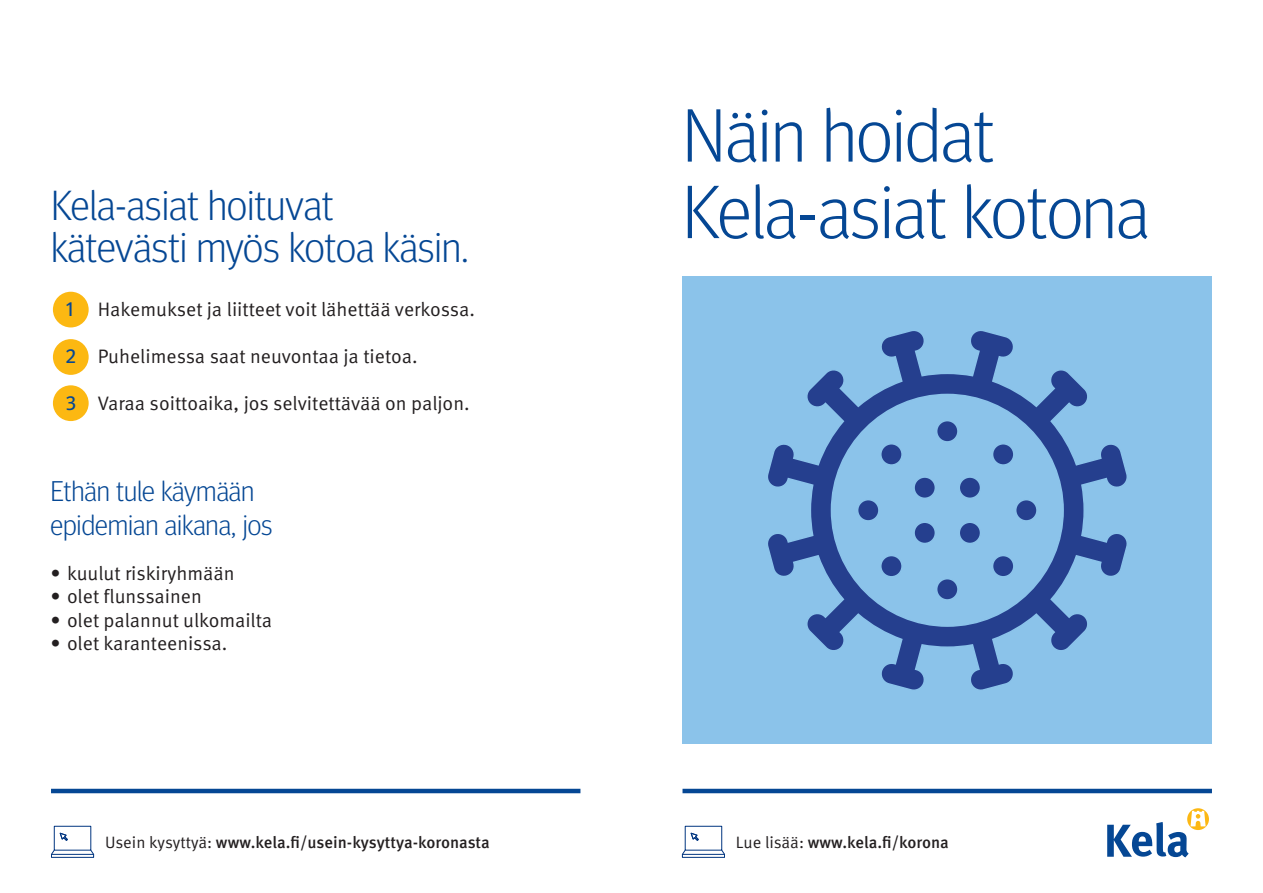
<style>
.page{position:relative;width:1263px;height:893px;background:#fff}
.page>*{position:absolute;margin:0;border:0;box-sizing:border-box;transform-origin:0 0}
.Otsikko_sininen{font:300 75px/76.5px "Meta Headline Pro";color:#054794}
.Väliotsikko_sininen{font:300 42px/42px "Meta Headline Pro";color:#054794}
.Väliotsikko{font:300 28.5px/34.2px "Meta Headline Pro";color:#054794}
.Numero_luettelo_pien{font:19.5px "Meta Pro Norm";color:#231f20}
.Numero_luettelo_pien-2{font:19.5px "Meta Headline Pro";color:#054794}
.Alatunnisteen_teksti{font:500 16.5px "Meta Pro";color:#231f20}
.s1{font-family:"Meta Headline Pro";color:#054794}
.s2{font-family:"Meta Pro Norm";font-weight:400}
</style>
<div class="page">
<hr style="left:682px;top:789px;width:530px;height:4px;background:#054794">
<hr style="left:51px;top:789px;width:529px;height:4px;background:#054794">
<svg style="left:1187px;top:808px;width:22px;height:22px"></svg>
<svg style="left:1107px;top:811px;width:98px;height:46px"></svg>
<div style="left:685px;top:826px;width:37px;height:25px;border:1px solid #003580"></div>
<svg style="left:682px;top:849px;width:43px;height:9px"></svg>
<hr style="left:682px;top:854px;width:42px;height:1px;background:#003580">
<svg style="left:690px;top:832px;width:9px;height:9px"></svg>
<div style="left:682px;top:276px;width:530px;height:468px;background:#8bc3ea"></div>
<svg style="left:768px;top:331px;width:359px;height:359px"></svg>
<div style="left:937px;top:421px;width:21px;height:21px;background:#253f8e;border-radius:50%"></div>
<div style="left:936px;top:420px;width:23px;height:23px;border:2px solid #8bc3ea;border-radius:50%"></div>
<div style="left:937px;top:579px;width:21px;height:21px;background:#253f8e;border-radius:50%"></div>
<div style="left:936px;top:578px;width:23px;height:23px;border:2px solid #8bc3ea;border-radius:50%"></div>
<div style="left:914px;top:522px;width:21px;height:21px;background:#253f8e;border-radius:50%"></div>
<div style="left:913px;top:521px;width:23px;height:23px;border:2px solid #8bc3ea;border-radius:50%"></div>
<div style="left:959px;top:522px;width:21px;height:21px;background:#253f8e;border-radius:50%"></div>
<div style="left:958px;top:521px;width:23px;height:23px;border:2px solid #8bc3ea;border-radius:50%"></div>
<div style="left:959px;top:477px;width:21px;height:21px;background:#253f8e;border-radius:50%"></div>
<div style="left:958px;top:476px;width:23px;height:23px;border:2px solid #8bc3ea;border-radius:50%"></div>
<div style="left:914px;top:477px;width:21px;height:21px;background:#253f8e;border-radius:50%"></div>
<div style="left:913px;top:476px;width:23px;height:23px;border:2px solid #8bc3ea;border-radius:50%"></div>
<div style="left:1016px;top:500px;width:21px;height:21px;background:#253f8e;border-radius:50%"></div>
<div style="left:1015px;top:499px;width:23px;height:23px;border:2px solid #8bc3ea;border-radius:50%"></div>
<div style="left:858px;top:500px;width:21px;height:21px;background:#253f8e;border-radius:50%"></div>
<div style="left:857px;top:499px;width:23px;height:23px;border:2px solid #8bc3ea;border-radius:50%"></div>
<div style="left:992px;top:444px;width:22px;height:21px;background:#253f8e;border-radius:50%"></div>
<div style="left:992px;top:443px;width:22px;height:23px;border:2px solid #8bc3ea;border-radius:50%"></div>
<div style="left:881px;top:555px;width:21px;height:22px;background:#253f8e;border-radius:50%"></div>
<div style="left:880px;top:555px;width:23px;height:22px;border:2px solid #8bc3ea;border-radius:50%"></div>
<div style="left:992px;top:555px;width:22px;height:22px;background:#253f8e;border-radius:50%"></div>
<div style="left:992px;top:555px;width:22px;height:22px;border:2px solid #8bc3ea;border-radius:50%"></div>
<div style="left:881px;top:444px;width:21px;height:21px;background:#253f8e;border-radius:50%"></div>
<div style="left:880px;top:443px;width:23px;height:23px;border:2px solid #8bc3ea;border-radius:50%"></div>
<div style="left:53px;top:292px;width:36px;height:35px;background:#fcb812;border-radius:50%"></div>
<div style="left:53px;top:339px;width:36px;height:36px;background:#fcb812;border-radius:50%"></div>
<div style="left:53px;top:385px;width:36px;height:36px;background:#fcb812;border-radius:50%"></div>
<div style="left:54px;top:826px;width:37px;height:25px;border:1px solid #003580"></div>
<svg style="left:51px;top:849px;width:43px;height:9px"></svg>
<hr style="left:51px;top:854px;width:43px;height:1px;background:#003580">
<svg style="left:59px;top:832px;width:9px;height:9px"></svg>
<p class="Väliotsikko_sininen" style="left:51px;top:181px;width:419px">Kela-asiat hoituvat kätevästi myös kotoa käsin.</p>
<p class="Numero_luettelo_pien-2" style="left:66px;top:295px;width:9px">1</p>
<p class="Numero_luettelo_pien" style="left:98px;top:295px;width:379px">Hakemukset ja liitteet voit lähettää verkossa.</p>
<p class="Numero_luettelo_pien" style="left:66px;top:342px;width:353px"><span class="s1">2</span> Puhelimessa saat neuvontaa ja tietoa.</p>
<p class="Numero_luettelo_pien" style="left:66px;top:389px;width:405px"><span class="s1">3</span> Varaa soittoaika, jos selvitettävää on paljon.</p>
<p class="Väliotsikko" style="left:50px;top:471px;width:224px">Ethän tule käymään epidemian aikana, jos</p>
<p class="Numero_luettelo_pien" style="left:50px;top:558px;width:186px">• kuulut riskiryhmään</p>
<p class="Numero_luettelo_pien" style="left:50px;top:582px;width:153px">• olet flunssainen</p>
<p class="Numero_luettelo_pien" style="left:50px;top:605px;width:223px">• olet palannut ulkomailta</p>
<p class="Numero_luettelo_pien" style="left:50px;top:629px;width:178px">• olet karanteenissa.</p>
<p class="Alatunnisteen_teksti" style="left:105px;top:829px;width:386px"><span class="s2">Usein kysyttyä:</span> www.kela.fi/usein-kysyttya-koronasta</p>
<p class="Otsikko_sininen" style="left:682px;top:91px;width:468px">Näin hoidat<br>Kela-asiat kotona</p>
<p class="Alatunnisteen_teksti" style="left:736px;top:829px;width:214px"><span class="s2">Lue lisää:</span> www.kela.fi/korona</p>
</div>
